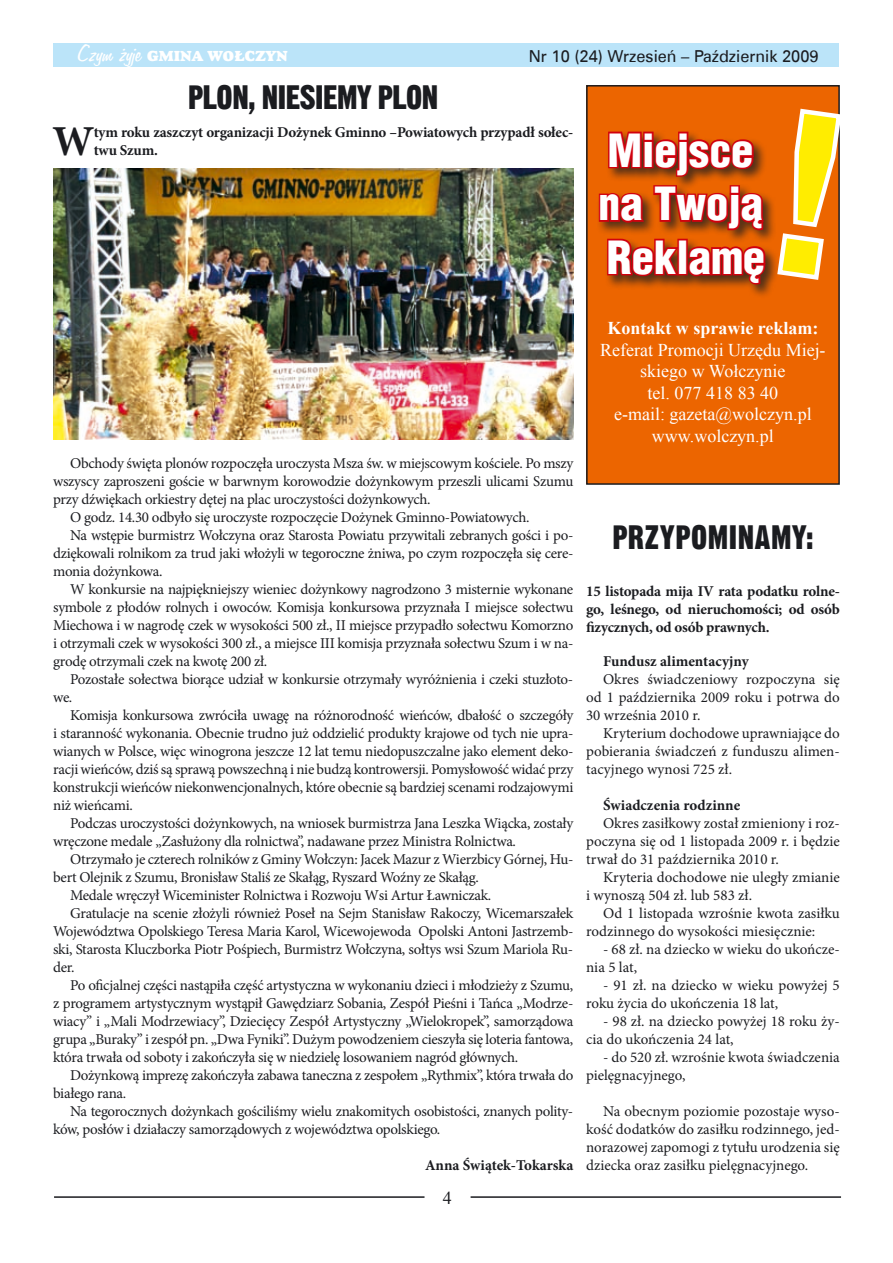
<style>
.page{position:relative;width:893px;height:1263px;background:#fff}
.page>*{position:absolute;margin:0;border:0;box-sizing:border-box;transform-origin:0 0}
.t1{font:900 44.55px/53.6px "Switzerland Cond";color:#fff}
.t2{font:700 42.75px "Minion Pro";color:#1b1c20}
.t3{font:33px "Gothic No 13 EU";letter-spacing:-.02em;color:#1b1c20}
.t4{font:33px "Gothic No 13 EU";letter-spacing:.005em;color:#1b1c20}
.t5{font:18px/21.6px "Times New Roman";color:#fff;text-align:center}
.t6{font:700 18px "Times New Roman";color:#fff}
.t7{font:18px "Times New Roman";color:#1b1c20}
.t8{font:16.5px "Zurich EU";color:#1b1c20}
.t9{font:15px/18px "Minion Pro";letter-spacing:-.02em;color:#1b1c20;text-align:justify}
.t10{font:15px/18px "Minion Pro";color:#1b1c20}
.t11{font:700 15px/18px "Minion Pro";letter-spacing:-.015em;color:#1b1c20}
.t12{font:15px "Goudy Hvyface EU";color:#fff}
.s1{font-family:"Freehand 575 EU";font-size:27px}
</style>
<div class="page">
<div style="left:587px;top:86px;width:252px;height:398px;background:#ec6500"></div>
<div style="left:586px;top:85px;width:254px;height:400px;border:2px solid #1b1c20"></div>
<hr style="left:54px;top:1196px;width:370px;height:2px;background:#1b1c20">
<hr style="left:471px;top:1196px;width:370px;height:2px;background:#1b1c20">
<div style="left:54px;top:43px;width:785px;height:24px;background:#bbe4f9"></div>
<div style="left:596px;top:129px;width:184px;height:169px;background:#1b1c20;opacity:.75"></div>
<svg style="left:606px;top:129px;width:150px;height:49px"></svg>
<svg style="left:597px;top:184px;width:171px;height:114px"></svg>
<svg style="left:775px;top:106px;width:65px;height:176px"></svg>
<img style="left:53px;top:168px;width:520px;height:271px">
<p class="t12" style="left:78px;top:47px;width:211px"><span class="s1">Czym żyje</span> GMINA WOŁCZYN</p>
<h3 class="t3" style="left:188px;top:76px;width:252px">PLON, NIESIEMY PLON</h3>
<p class="t8" style="left:529px;top:46px;width:291px">Nr 10 (24) Wrzesień – Październik 2009</p>
<h2 class="t2" style="left:53px;top:111px;width:43px">W</h2>
<p class="t11" style="left:94px;top:123px;width:481px">tym roku zaszczyt organizacji Dożynek Gminno –Powiatowych przypadł sołec&shy;twu Szum.</p>
<p class="t9" style="left:70px;top:454px;width:505px">Obchody święta plonów rozpoczęła uroczysta Msza św. w miejscowym kościele. Po mszy</p>
<p class="t9" style="left:53px;top:472px;width:522px">wszyscy zaproszeni goście w barwnym korowodzie dożynkowym przeszli ulicami Szumu</p>
<p class="t9" style="left:53px;top:490px;width:379px">przy dźwiękach orkiestry dętej na plac uroczystości dożynkowych.</p>
<p class="t9" style="left:70px;top:508px;width:461px">O godz. 14.30 odbyło się uroczyste rozpoczęcie Dożynek Gminno-Powiatowych.</p>
<p class="t9" style="left:70px;top:526px;width:505px">Na wstępie burmistrz Wołczyna oraz Starosta Powiatu przywitali zebranych gości i po-</p>
<p class="t9" style="left:53px;top:544px;width:522px">dziękowali rolnikom za trud jaki włożyli w tegoroczne żniwa, po czym rozpoczęła się cere-</p>
<p class="t9" style="left:53px;top:562px;width:111px">monia dożynkowa.</p>
<p class="t9" style="left:70px;top:580px;width:505px">W konkursie na najpiękniejszy wieniec dożynkowy nagrodzono 3 misternie wykonane</p>
<p class="t9" style="left:53px;top:598px;width:522px">symbole z płodów rolnych i owoców. Komisja konkursowa przyznała I miejsce sołectwu</p>
<p class="t9" style="left:53px;top:616px;width:522px">Miechowa i w nagrodę czek w wysokości 500 zł., II miejsce przypadło sołectwu Komorzno</p>
<p class="t9" style="left:53px;top:634px;width:522px">i otrzymali czek w wysokości 300 zł., a miejsce III komisja przyznała sołectwu Szum i w na-</p>
<p class="t9" style="left:53px;top:652px;width:216px">grodę otrzymali czek na kwotę 200 zł.</p>
<p class="t9" style="left:70px;top:670px;width:505px">Pozostałe sołectwa biorące udział w konkursie otrzymały wyróżnienia i czeki stuzłoto-</p>
<p class="t9" style="left:53px;top:688px;width:21px">we.</p>
<p class="t9" style="left:70px;top:706px;width:505px">Komisja konkursowa zwróciła uwagę na różnorodność wieńców, dbałość o szczegóły</p>
<p class="t9" style="left:53px;top:724px;width:522px">i staranność wykonania. Obecnie trudno już oddzielić produkty krajowe od tych nie upra-</p>
<p class="t9" style="left:53px;top:742px;width:522px">wianych w Polsce, więc winogrona jeszcze 12 lat temu niedopuszczalne jako element deko-</p>
<p class="t9" style="left:53px;top:760px;width:522px">racji wieńców, dziś są sprawą powszechną i nie budzą kontrowersji. Pomysłowość widać przy</p>
<p class="t9" style="left:53px;top:778px;width:522px">konstrukcji wieńców niekonwencjonalnych, które obecnie są bardziej scenami rodzajowymi</p>
<p class="t9" style="left:53px;top:796px;width:81px">niż wieńcami.</p>
<p class="t9" style="left:70px;top:814px;width:505px">Podczas uroczystości dożynkowych, na wniosek burmistrza Jana Leszka Wiącka, zostały</p>
<p class="t9" style="left:53px;top:832px;width:464px">wręczone medale „Zasłużony dla rolnictwa”, nadawane przez Ministra Rolnictwa.</p>
<p class="t9" style="left:70px;top:850px;width:505px">Otrzymało je czterech rolników z Gminy Wołczyn: Jacek Mazur z Wierzbicy Górnej, Hu-</p>
<p class="t9" style="left:53px;top:868px;width:427px">bert Olejnik z Szumu, Bronisław Staliś ze Skałąg, Ryszard Woźny ze Skałąg.</p>
<p class="t9" style="left:70px;top:886px;width:423px">Medale wręczył Wiceminister Rolnictwa i Rozwoju Wsi Artur Ławniczak.</p>
<p class="t9" style="left:70px;top:904px;width:505px">Gratulacje na scenie złożyli również Poseł na Sejm Stanisław Rakoczy, Wicemarszałek</p>
<p class="t9" style="left:53px;top:922px;width:522px">Województwa Opolskiego Teresa Maria Karol, Wicewojewoda Opolski Antoni Jastrzemb-</p>
<p class="t9" style="left:53px;top:940px;width:522px">ski, Starosta Kluczborka Piotr Pośpiech, Burmistrz Wołczyna, sołtys wsi Szum Mariola Ru-</p>
<p class="t9" style="left:53px;top:958px;width:23px">der.</p>
<p class="t9" style="left:70px;top:976px;width:505px">Po oficjalnej części nastąpiła część artystyczna w wykonaniu dzieci i młodzieży z Szumu,</p>
<p class="t9" style="left:53px;top:994px;width:522px">z programem artystycznym wystąpił Gawędziarz Sobania, Zespół Pieśni i Tańca „Modrze-</p>
<p class="t9" style="left:53px;top:1012px;width:522px">wiacy” i „Mali Modrzewiacy”, Dziecięcy Zespół Artystyczny „Wielokropek”, samorządowa</p>
<p class="t9" style="left:53px;top:1030px;width:522px">grupa „Buraky” i zespół pn. „Dwa Fyniki”. Dużym powodzeniem cieszyła się loteria fantowa,</p>
<p class="t9" style="left:53px;top:1048px;width:466px">która trwała od soboty i zakończyła się w niedzielę losowaniem nagród głównych.</p>
<p class="t9" style="left:70px;top:1066px;width:505px">Dożynkową imprezę zakończyła zabawa taneczna z zespołem „Rythmix”, która trwała do</p>
<p class="t9" style="left:53px;top:1084px;width:75px">białego rana.</p>
<p class="t9" style="left:70px;top:1102px;width:505px">Na tegorocznych dożynkach gościliśmy wielu znakomitych osobistości, znanych polity-</p>
<p class="t9" style="left:53px;top:1120px;width:389px">ków, posłów i działaczy samorządowych z województwa opolskiego.</p>
<p class="t11" style="left:425px;top:1156px;width:150px">Anna Świątek-Tokarska</p>
<p class="t7" style="left:443px;top:1185px;width:10px">4</p>
<h1 class="t1" style="left:598px;top:123px;width:169px">Miejsce na Twoją<br>Reklamę</h1>
<p class="t6" style="left:607px;top:315px;width:213px">Kontakt w sprawie reklam:</p>
<p class="t5" style="left:600px;top:338px;width:227px">Referat Promocji Urzędu Miej&shy;skiego w Wołczynie<br>tel. 077 418 83 40<br>e-mail: gazeta@wolczyn.pl www.wolczyn.pl</p>
<h3 class="t4" style="left:612px;top:517px;width:203px">PRZYPOMINAMY:</h3>
<p class="t11" style="left:586px;top:582px;width:255px;text-align:justify">15 listopada mija IV rata podatku rolne&shy;go, leśnego, od nieruchomości; od osób fizycznych, od osób prawnych.</p>
<p class="t11" style="left:603px;top:652px;width:147px">Fundusz alimentacyjny</p>
<p class="t9" style="left:586px;top:670px;width:255px;text-indent:17px">Okres świadczeniowy rozpoczyna się od 1 października 2009 roku i potrwa do 30 września 2010 r.</p>
<p class="t9" style="left:586px;top:724px;width:255px;text-indent:17px">Kryterium dochodowe uprawniające do pobierania świadczeń z funduszu alimen&shy;tacyjnego wynosi 725 zł.</p>
<p class="t11" style="left:603px;top:796px;width:139px">Świadczenia rodzinne</p>
<p class="t9" style="left:586px;top:814px;width:255px;text-indent:17px">Okres zasiłkowy został zmieniony i roz&shy;poczyna się od 1 listopada 2009 r. i będzie trwał do 31 października 2010 r.</p>
<p class="t10" style="left:586px;top:868px;width:255px;text-indent:17px">Kryteria dochodowe nie uległy zmianie i wynoszą 504 zł. lub 583 zł.</p>
<p class="t10" style="left:586px;top:904px;width:255px;text-indent:17px">Od 1 listopada wzrośnie kwota zasiłku rodzinnego do wysokości miesięcznie:</p>
<p class="t10" style="left:586px;top:940px;width:255px;text-indent:17px">- 68 zł. na dziecko w wieku do ukończe&shy;nia 5 lat,</p>
<p class="t10" style="left:586px;top:976px;width:255px;text-indent:17px">- 91 zł. na dziecko w wieku powyżej 5 roku życia do ukończenia 18 lat,</p>
<p class="t10" style="left:586px;top:1012px;width:255px;text-indent:17px">- 98 zł. na dziecko powyżej 18 roku ży&shy;cia do ukończenia 24 lat,</p>
<p class="t10" style="left:586px;top:1048px;width:255px;text-indent:17px">- do 520 zł. wzrośnie kwota świadczenia pielęgnacyjnego,</p>
<p class="t9" style="left:586px;top:1102px;width:255px;text-indent:17px">Na obecnym poziomie pozostaje wyso&shy;kość dodatków do zasiłku rodzinnego, jed&shy;norazowej zapomogi z tytułu urodzenia się dziecka oraz zasiłku pielęgnacyjnego.</p>
</div>
